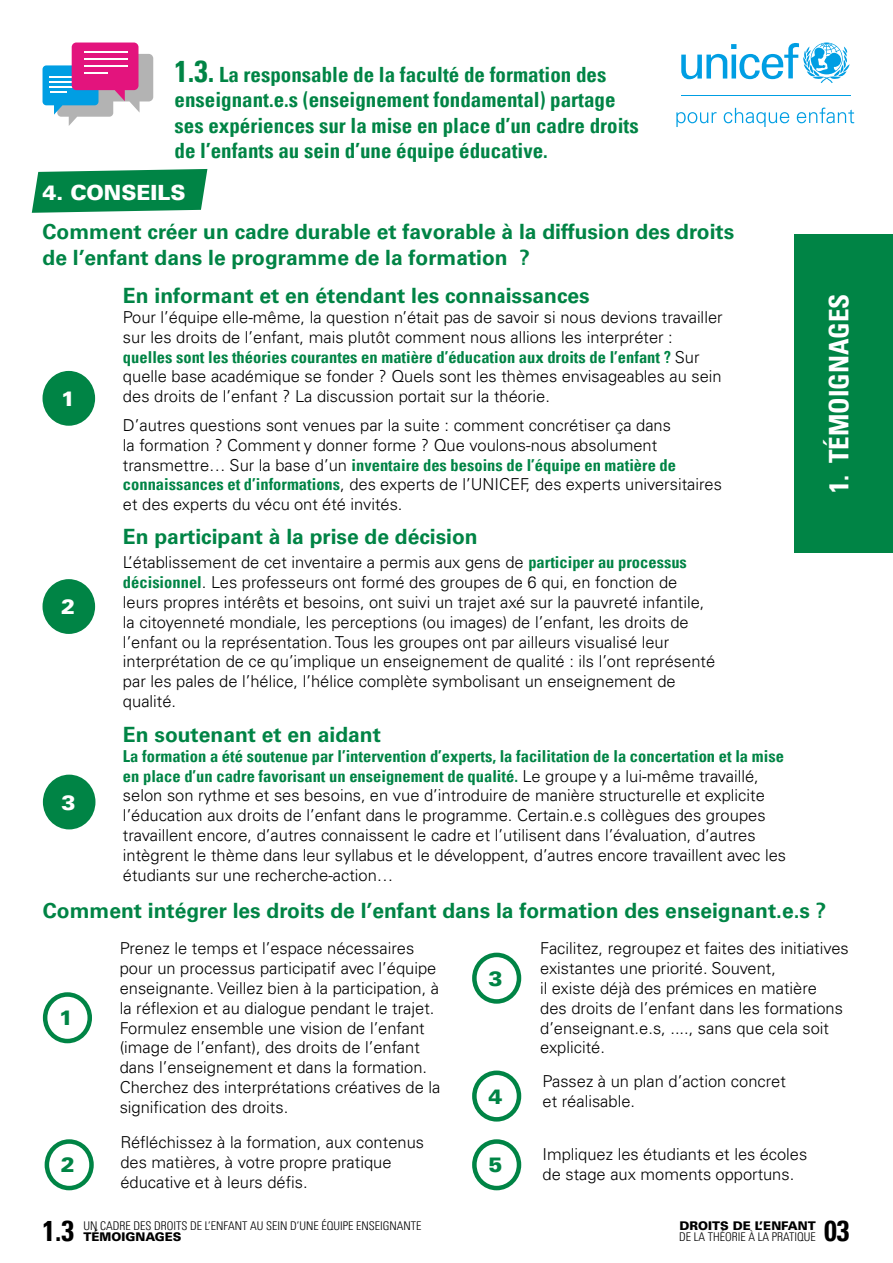
<style>
.page{position:relative;width:893px;height:1263px;background:#fff}
.page>*{position:absolute;margin:0;border:0;box-sizing:border-box;transform-origin:0 0}
.t1{font:700 condensed 28.5px "Univers LT Pro";color:#000}
.t2{font:700 condensed 27px "Univers LT Pro";color:#fff}
.t3{font:21px/25.2px "Univers LT 65 Bd";color:#008445}
.t4{font:700 condensed 21px/25.2px "Univers LT Pro";color:#008445}
.t5{font:900 21px "Univers LT Pro 75";color:#fff}
.t6{font:900 21px "Univers LT Pro 75";color:#008445}
.t7{font:300 16.5px/19.8px "Univers LT Pro 45";color:#000}
.t8{font:300 condensed 12px "Univers LT Pro";color:#000}
.t9{font:900 12px "Univers LT Pro 75";color:#000}
.s1{font-size:30px}
.s2{font-family:"Univers LT Pro";font-weight:700;font-stretch:condensed;color:#008445}
</style>
<div class="page">
<svg style="left:681px;top:43px;width:168px;height:40px"></svg>
<hr style="left:681px;top:95px;width:169px;height:1px;background:#009ee3">
<svg style="left:676px;top:108px;width:178px;height:19px"></svg>
<div style="left:794px;top:234px;width:99px;height:319px;background:#008445"></div>
<svg style="left:43px;top:43px;width:110px;height:83px"></svg>
<hr style="left:84px;top:51px;width:44px;height:2px;background:#fff">
<hr style="left:84px;top:58px;width:44px;height:2px;background:#fff">
<hr style="left:84px;top:65px;width:44px;height:2px;background:#fff">
<hr style="left:84px;top:72px;width:24px;height:2px;background:#fff">
<svg style="left:32px;top:169px;width:175px;height:44px;background:#1a9058"></svg>
<div style="left:43px;top:775px;width:52px;height:54px;background:#008445;border-radius:50%"></div>
<div style="left:43px;top:579px;width:52px;height:55px;background:#008445;border-radius:50%"></div>
<div style="left:43px;top:371px;width:52px;height:55px;background:#008445;border-radius:50%"></div>
<div style="left:43px;top:992px;width:49px;height:51px;border:4px solid #008445;border-radius:50%"></div>
<div style="left:45px;top:1139px;width:49px;height:51px;border:4px solid #008445;border-radius:50%"></div>
<div style="left:472px;top:953px;width:49px;height:51px;border:4px solid #008445;border-radius:50%"></div>
<div style="left:472px;top:1070px;width:49px;height:51px;border:4px solid #008445;border-radius:50%"></div>
<div style="left:472px;top:1139px;width:49px;height:51px;border:4px solid #008445;border-radius:50%"></div>
<p class="t4" style="left:175px;top:62px;width:466px"><span class="s1">1.3.</span> La responsable de la faculté de formation des enseignant.e.s (enseignement fondamental) partage ses expériences sur la mise en place d’un cadre droits de l’enfants au sein d’une équipe éducative.</p>
<p class="t5" style="left:43px;top:178px;width:145px">4. CONSEILS</p>
<p class="t3" style="left:43px;top:220px;width:693px">Comment créer un cadre durable et favorable à la diffusion des droits de l’enfant dans le programme de la formation ?</p>
<p class="t5" style="left:61px;top:384px;width:16px">1</p>
<p class="t5" style="left:61px;top:592px;width:16px">2</p>
<p class="t5" style="left:61px;top:787px;width:16px">3</p>
<p class="t3" style="left:123px;top:283px;width:468px">En informant et en étendant les connaissances</p>
<p class="t7" style="left:123px;top:307px;width:601px">Pour l’équipe elle-même, la question n’était pas de savoir si nous devions travailler sur les droits de l’enfant, mais plutôt comment nous allions les interpréter : <span class="s2">quelles sont les théories courantes en matière d’éducation aux droits de l’enfant ?</span> Sur quelle base académique se fonder ? Quels sont les thèmes envisageables au sein des droits de l’enfant ? La discussion portait sur la théorie.</p>
<p class="t7" style="left:123px;top:415px;width:600px">D’autres questions sont venues par la suite : comment concrétiser ça dans<br>la formation ? Comment y donner forme ? Que voulons-nous absolument transmettre… Sur la base d’un <span class="s2">inventaire des besoins de l’équipe en matière de connaissances et d’informations</span>, des experts de l’UNICEF, des experts universitaires et des experts du vécu ont été invités.</p>
<p class="t3" style="left:123px;top:524px;width:356px">En participant à la prise de décision</p>
<p class="t7" style="left:123px;top:552px;width:594px">L’établissement de cet inventaire a permis aux gens de <span class="s2">participer au processus décisionnel</span>. Les professeurs ont formé des groupes de 6 qui, en fonction de leurs propres intérêts et besoins, ont suivi un trajet axé sur la pauvreté infantile, la citoyenneté mondiale, les perceptions (ou images) de l’enfant, les droits de l’enfant ou la représentation. Tous les groupes ont par ailleurs visualisé leur interprétation de ce qu’implique un enseignement de qualité : ils l’ont représenté par les pales de l’hélice, l’hélice complète symbolisant un enseignement de qualité.</p>
<p class="t3" style="left:123px;top:722px;width:259px">En soutenant et en aidant</p>
<p class="t7" style="left:123px;top:745px;width:665px"><span class="s2">La formation a été soutenue par l’intervention d’experts, la facilitation de la concertation et la mise en place d’un cadre favorisant un enseignement de qualité.</span> Le groupe y a lui-même travaillé, selon son rythme et ses besoins, en vue d’introduire de manière structurelle et explicite l’éducation aux droits de l’enfant dans le programme. Certain.e.s collègues des groupes travaillent encore, d’autres connaissent le cadre et l’utilisent dans l’évaluation, d’autres intègrent le thème dans leur syllabus et le développent, d’autres encore travaillent avec les étudiants sur une recherche-action…</p>
<h2 class="t2" style="left:822px;top:493px;width:201px;rotate:-90deg">1. TÉMOIGNAGES</h2>
<p class="t3" style="left:43px;top:898px;width:785px">Comment intégrer les droits de l’enfant dans la formation des enseignant.e.s ?</p>
<p class="t6" style="left:59px;top:1003px;width:16px">1</p>
<p class="t6" style="left:61px;top:1150px;width:16px">2</p>
<p class="t7" style="left:120px;top:938px;width:322px">Prenez le temps et l’espace nécessaires pour un processus participatif avec l’équipe enseignante. Veillez bien à la participation, à la réflexion et au dialogue pendant le trajet.<br>Formulez ensemble une vision de l’enfant (image de l’enfant), des droits de l’enfant dans l’enseignement et dans la formation.<br>Cherchez des interprétations créatives de la signification des droits.</p>
<p class="t7" style="left:120px;top:1132px;width:305px">Réfléchissez à la formation, aux contenus des matières, à votre propre pratique éducative et à leurs défis.</p>
<p class="t6" style="left:488px;top:963px;width:16px">3</p>
<p class="t7" style="left:540px;top:938px;width:310px">Facilitez, regroupez et faites des initiatives existantes une priorité. Souvent,</p>
<p class="t7" style="left:540px;top:978px;width:304px">il existe déjà des prémices en matière des droits de l’enfant dans les formations d’enseignant.e.s, ...., sans que cela soit explicité.</p>
<p class="t7" style="left:542px;top:1071px;width:245px">Passez à un plan d’action concret</p>
<p class="t6" style="left:488px;top:1081px;width:16px">4</p>
<p class="t7" style="left:542px;top:1090px;width:94px">et réalisable.</p>
<p class="t6" style="left:488px;top:1150px;width:16px">5</p>
<p class="t7" style="left:542px;top:1144px;width:266px">Impliquez les étudiants et les écoles</p>
<p class="t7" style="left:542px;top:1164px;width:253px">de stage aux moments opportuns.</p>
<p class="t8" style="left:83px;top:1217px;width:339px">UN CADRE DES DROITS DE L’ENFANT AU SEIN D’UNE ÉQUIPE ENSEIGNANTE</p>
<p class="t9" style="left:83px;top:1228px;width:100px">TÉMOIGNAGES</p>
<p class="t1" style="left:43px;top:1213px;width:33px">1.3</p>
<p class="t1" style="left:824px;top:1213px;width:27px">03</p>
<p class="t9" style="left:679px;top:1217px;width:138px">DROITS DE L’ENFANT</p>
<p class="t8" style="left:679px;top:1229px;width:138px">DE LA THÉORIE À LA PRATIQUE</p>
</div>
